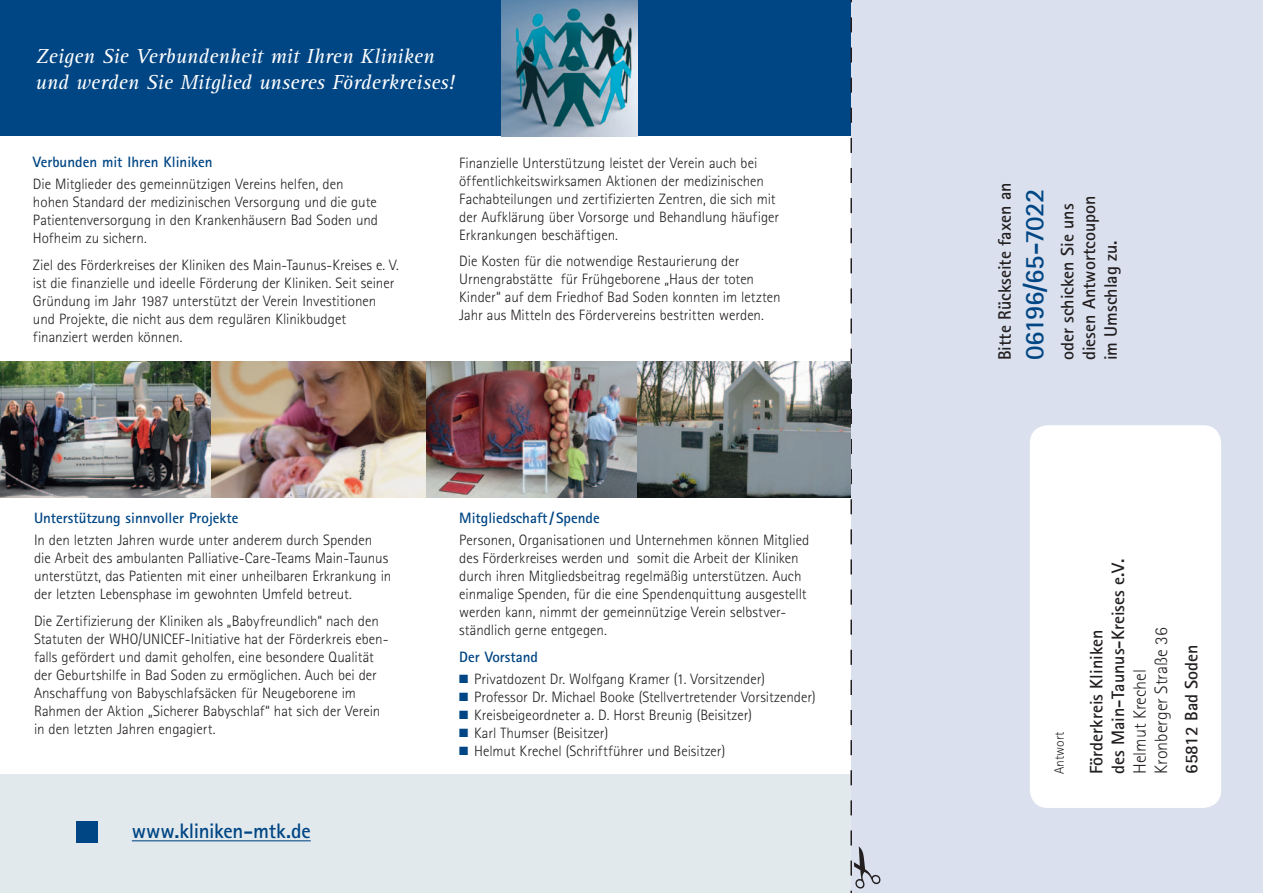
<style>
.page{position:relative;width:1263px;height:893px;background:#fff}
.page>*{position:absolute;margin:0;border:0;box-sizing:border-box;transform-origin:0 0}
.t1{font:700 27px "Agfa Rotis Sans Serif";letter-spacing:-.02em;color:#004684}
.t2{font:italic 21px/25.2px "Agfa Rotis Serif";color:#fff}
.t3{font:700 21px "Agfa Rotis Sans Serif";letter-spacing:-.015em;color:#004684}
.t4{font:700 18px/21.6px "Agfa Rotis Sans Serif";color:#231f20}
.t5{font:300 18px/21.6px "Agfa Rotis Sans Serif";color:#231f20}
.t6{font:300 15px/18px "Agfa Rotis Sans Serif";letter-spacing:-.005em;color:#231f20}
.t7{font:700 15px "Agfa Rotis Sans Serif";color:#004684}
.t8{font:300 13.5px "Agfa Rotis Sans Serif";color:#231f20}
.s1{color:#004684}
</style>
<div class="page">
<div style="left:0;top:0;width:850px;height:136px;background:#004684"></div>
<div style="left:425px;top:744px;width:425px;height:149px;background:#e2e9ed"></div>
<div style="left:425px;top:136px;width:425px;height:638px;background:#fff"></div>
<div style="left:0;top:744px;width:429px;height:149px;background:#e2e9ed"></div>
<div style="left:0;top:136px;width:429px;height:638px;background:#fff"></div>
<div style="left:77px;top:822px;width:21px;height:21px;background:#004684"></div>
<hr style="left:132px;top:840px;width:179px;height:1px;background:#004684">
<div style="left:851px;top:0;width:412px;height:893px;background:#dae0ed"></div>
<div style="left:1030px;top:425px;width:191px;height:383px;background:#fff;border-radius:18px"></div>
<img style="left:0;top:361px;width:212px;height:136px">
<img style="left:425px;top:361px;width:213px;height:136px">
<img style="left:212px;top:361px;width:213px;height:136px">
<img style="left:638px;top:361px;width:211px;height:136px">
<img style="left:502px;top:0;width:136px;height:136px">
<svg style="left:849px;top:0;width:3px;height:893px"></svg>
<h2 class="t2" style="left:36px;top:44px;width:421px">Zeigen Sie Verbundenheit mit Ihren Kliniken und werden Sie Mitglied unseres Förderkreises!</h2>
<p class="t7" style="left:33px;top:152px;width:181px">Verbunden mit Ihren Kliniken</p>
<p class="t6" style="left:33px;top:175px;width:347px">Die Mitglieder des gemeinnützigen Vereins helfen, den hohen Standard der medizinischen Versorgung und die gute Patientenversorgung in den Krankenhäusern Bad Soden und Hofheim zu sichern.</p>
<p class="t6" style="left:33px;top:256px;width:368px">Ziel des Förderkreises der Kliniken des Main-Taunus-Kreises e. V. ist die finanzielle und ideelle Förderung der Kliniken. Seit seiner Gründung im Jahr 1987 unterstützt der Verein Investitionen und Projekte, die nicht aus dem regulären Klinikbudget finanziert werden können.</p>
<p class="t6" style="left:459px;top:154px;width:321px">Finanzielle Unterstützung leistet der Verein auch bei öffentlichkeitswirksamen Aktionen der medizinischen Fachabteilungen und zertifizierten Zentren, die sich mit der Aufklärung über Vorsorge und Behandlung häufiger Erkrankungen beschäftigen.</p>
<p class="t6" style="left:459px;top:252px;width:323px">Die Kosten für die notwendige Restaurierung der Urnengrabstätte für Frühgeborene „Haus der toten Kinder“ auf dem Friedhof Bad Soden konnten im letzten Jahr aus Mitteln des Fördervereins bestritten werden.</p>
<p class="t7" style="left:34px;top:509px;width:206px">Unterstützung sinnvoller Projekte</p>
<p class="t6" style="left:34px;top:531px;width:359px">In den letzten Jahren wurde unter anderem durch Spenden die Arbeit des ambulanten Palliative-Care-Teams Main-Taunus unterstützt, das Patienten mit einer unheilbaren Erkrankung in der letzten Lebensphase im gewohnten Umfeld betreut.</p>
<p class="t6" style="left:34px;top:612px;width:356px">Die Zertifizierung der Kliniken als „Babyfreundlich“ nach den Statuten der WHO/UNICEF-Initiative hat der Förderkreis eben&shy;falls gefördert und damit geholfen, eine besondere Qualität der Geburtshilfe in Bad Soden zu ermöglichen. Auch bei der Anschaffung von Babyschlafsäcken für Neugeborene im Rahmen der Aktion „Sicherer Babyschlaf“ hat sich der Verein in den letzten Jahren engagiert.</p>
<h2 class="t3" style="left:132px;top:818px;width:180px">www.kliniken-mtk.de</h2>
<p class="t7" style="left:459px;top:509px;width:142px">Mitgliedschaft/Spende</p>
<p class="t6" style="left:459px;top:531px;width:352px">Personen, Organisationen und Unternehmen können Mitglied des Förderkreises werden und somit die Arbeit der Kliniken durch ihren Mitgliedsbeitrag regelmäßig unterstützen. Auch einmalige Spenden, für die eine Spendenquittung ausgestellt werden kann, nimmt der gemeinnützige Verein selbstver&shy;ständlich gerne entgegen.</p>
<p class="t7" style="left:459px;top:647px;width:80px">Der Vorstand</p>
<p class="t6" style="left:459px;top:670px;width:307px"><span class="s1">■</span> Privatdozent Dr. Wolfgang Kramer (1. Vorsitzender)</p>
<p class="t6" style="left:459px;top:688px;width:358px"><span class="s1">■</span> Professor Dr. Michael Booke (Stellvertretender Vorsitzender)</p>
<p class="t6" style="left:459px;top:706px;width:294px"><span class="s1">■</span> Kreisbeigeordneter a. D. Horst Breunig (Beisitzer)</p>
<p class="t6" style="left:459px;top:724px;width:151px"><span class="s1">■</span> Karl Thumser (Beisitzer)</p>
<p class="t6" style="left:459px;top:742px;width:267px"><span class="s1">■</span> Helmut Krechel (Schriftführer und Beisitzer)</p>
<p class="t4" style="left:994px;top:360px;width:179px;rotate:-90deg">Bitte Rückseite faxen an</p>
<h1 class="t1" style="left:1017px;top:360px;width:174px;rotate:-90deg">06196/65-7022</h1>
<p class="t4" style="left:1056px;top:360px;width:166px;rotate:-90deg">oder schicken Sie uns diesen Antwortcoupon im Umschlag zu.</p>
<p class="t8" style="left:1051px;top:774px;width:44px;rotate:-90deg">Antwort</p>
<p class="t4" style="left:1085px;top:774px;width:217px;rotate:-90deg">Förderkreis Kliniken<br>des Main-Taunus-Kreises e.V.</p>
<p class="t5" style="left:1129px;top:774px;width:148px;rotate:-90deg">Helmut Krechel<br>Kronberger Straße 36</p>
<p class="t4" style="left:1180px;top:774px;width:131px;rotate:-90deg">65812 Bad Soden</p>
</div>
